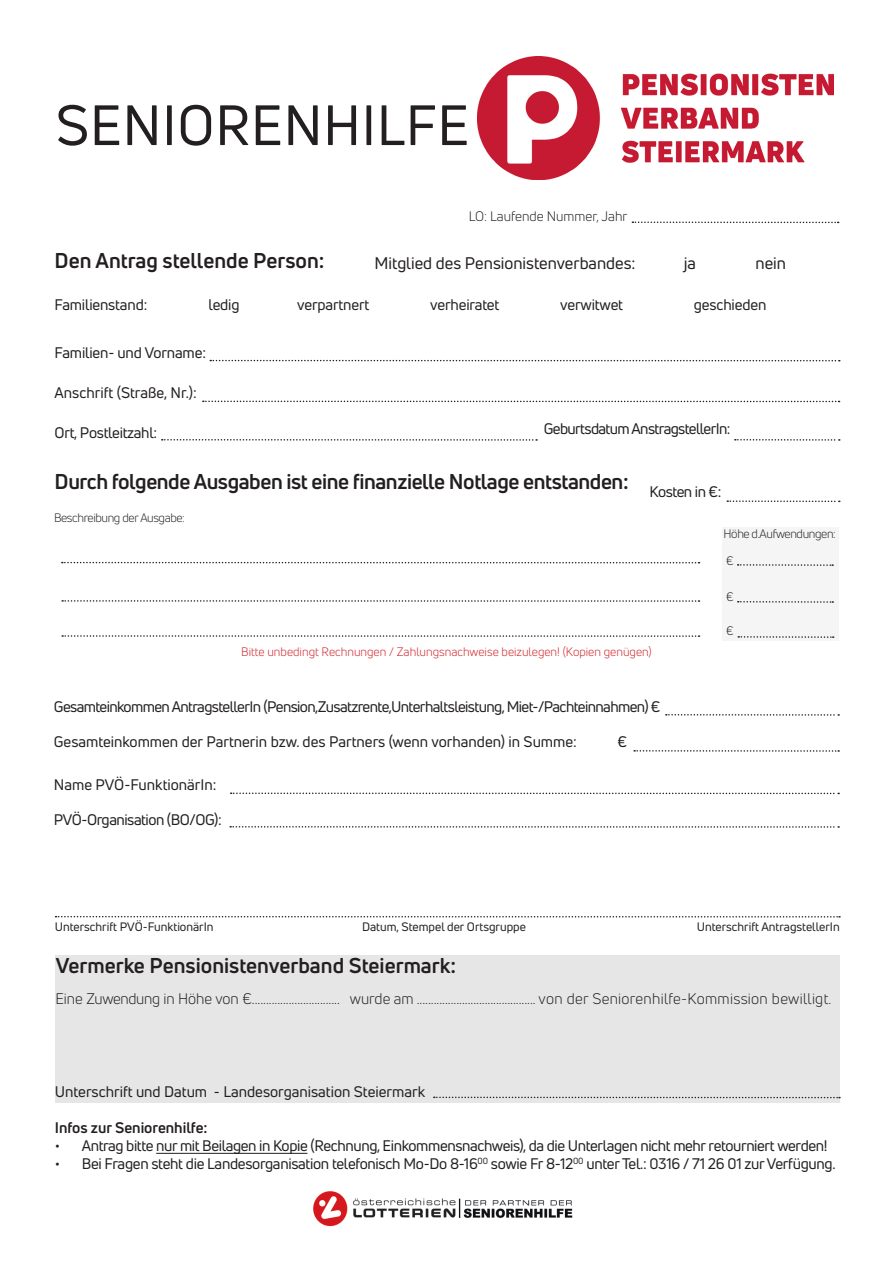
<style>
.page{position:relative;width:893px;height:1263px;background:#fff}
.page>*{position:absolute;margin:0;border:0;box-sizing:border-box;transform-origin:0 0}
.t1{font:55.5px "Uni Neue";letter-spacing:.01em;color:#231f20}
.t2{font:700 21px "Uni Neue";letter-spacing:-.01em;color:#231f20}
.t3{font:16.5px "Uni Neue";color:#231f20}
.t4{font:15px "Uni Neue";letter-spacing:-.02em;color:#231f20}
.t5{font:15px "Uni Neue";color:#231f20}
.t6{font:15px "Uni Neue";letter-spacing:.02em;color:#231f20}
.t7{font:15px "Uni Neue";letter-spacing:-.04em;color:#231f20}
.t8{font:700 15px "Uni Neue";color:#231f20}
.t9{font:13.5px "Uni Neue";color:#231f20}
.t10{font:12px "Uni Neue";color:#231f20}
.t11{font:12px "Uni Neue";color:#d1232a}
.t12{font:12px "Uni Neue";letter-spacing:-.03em;color:#231f20}
</style>
<div class="page">
<img style="left:313px;top:1191px;width:260px;height:36px">
<svg style="left:62px;top:562px;width:637px;height:1px"></svg>
<svg style="left:62px;top:600px;width:637px;height:2px"></svg>
<svg style="left:62px;top:635px;width:637px;height:2px"></svg>
<img style="left:477px;top:57px;width:356px;height:122px">
<svg style="left:210px;top:360px;width:630px;height:1px"></svg>
<svg style="left:162px;top:439px;width:375px;height:2px"></svg>
<svg style="left:56px;top:916px;width:784px;height:1px"></svg>
<div style="left:55px;top:955px;width:785px;height:148px;background:#e6e6e6"></div>
<svg style="left:434px;top:1096px;width:406px;height:2px"></svg>
<hr style="left:156px;top:1153px;width:151px;height:1px;background:#231f20">
<svg style="left:735px;top:439px;width:105px;height:2px"></svg>
<svg style="left:203px;top:401px;width:637px;height:1px"></svg>
<svg style="left:632px;top:221px;width:207px;height:2px"></svg>
<div style="left:722px;top:527px;width:116px;height:114px;background:#f5f5f5"></div>
<svg style="left:738px;top:564px;width:95px;height:2px"></svg>
<svg style="left:738px;top:601px;width:95px;height:2px"></svg>
<svg style="left:738px;top:636px;width:96px;height:2px"></svg>
<svg style="left:666px;top:714px;width:173px;height:2px"></svg>
<svg style="left:634px;top:750px;width:205px;height:2px"></svg>
<svg style="left:231px;top:792px;width:608px;height:2px"></svg>
<svg style="left:230px;top:826px;width:609px;height:2px"></svg>
<svg style="left:727px;top:500px;width:113px;height:2px"></svg>
<p class="t1" style="left:56px;top:91px;width:415px">SENIORENHILFE</p>
<p class="t9" style="left:469px;top:208px;width:160px">LO: Laufende Nummer, Jahr</p>
<p class="t2" style="left:55px;top:247px;width:271px">Den Antrag stellende Person:</p>
<p class="t3" style="left:374px;top:253px;width:263px">Mitglied des Pensionistenverbandes:</p>
<p class="t3" style="left:684px;top:253px;width:14px">ja</p>
<p class="t3" style="left:755px;top:253px;width:32px">nein</p>
<p class="t4" style="left:55px;top:296px;width:94px">Familienstand:</p>
<p class="t4" style="left:208px;top:296px;width:33px">ledig</p>
<p class="t4" style="left:297px;top:296px;width:74px">verpartnert</p>
<p class="t4" style="left:430px;top:296px;width:71px">verheiratet</p>
<p class="t4" style="left:560px;top:296px;width:64px">verwitwet</p>
<p class="t4" style="left:694px;top:296px;width:74px">geschieden</p>
<p class="t4" style="left:55px;top:344px;width:153px">Familien- und Vorname:</p>
<p class="t5" style="left:55px;top:383px;width:144px">Anschrift (Straße, Nr.):</p>
<p class="t4" style="left:55px;top:423px;width:104px">Ort, Postleitzahl:</p>
<p class="t7" style="left:544px;top:419px;width:188px">Geburtsdatum AnstragstellerIn:</p>
<p class="t2" style="left:55px;top:468px;width:575px">Durch folgende Ausgaben ist eine finanzielle Notlage entstanden:</p>
<p class="t12" style="left:54px;top:511px;width:132px">Beschreibung der Ausgabe:</p>
<p class="t4" style="left:650px;top:483px;width:73px">Kosten in €:</p>
<p class="t12" style="left:723px;top:526px;width:114px">Höhe d.Aufwendungen:</p>
<p class="t12" style="left:726px;top:553px;width:9px">€</p>
<p class="t12" style="left:726px;top:590px;width:9px">€</p>
<p class="t12" style="left:726px;top:624px;width:9px">€</p>
<p class="t11" style="left:241px;top:645px;width:412px">Bitte unbedingt Rechnungen / Zahlungsnachweise beizulegen! (Kopien genügen)</p>
<p class="t7" style="left:54px;top:697px;width:608px">Gesamteinkommen AntragstellerIn (Pension,Zusatzrente,Unterhaltsleistung, Miet-/Pachteinnahmen) €</p>
<p class="t5" style="left:54px;top:732px;width:524px">Gesamteinkommen der Partnerin bzw. des Partners (wenn vorhanden) in Summe:</p>
<p class="t4" style="left:617px;top:732px;width:11px">€</p>
<p class="t5" style="left:54px;top:775px;width:164px">Name PVÖ-FunktionärIn:</p>
<p class="t4" style="left:54px;top:810px;width:169px">PVÖ-Organisation (BO/OG):</p>
<p class="t10" style="left:55px;top:919px;width:160px">Unterschrift PVÖ-FunktionärIn</p>
<p class="t10" style="left:362px;top:919px;width:165px">Datum, Stempel der Ortsgruppe</p>
<p class="t10" style="left:697px;top:919px;width:144px">Unterschrift AntragstellerIn</p>
<p class="t2" style="left:56px;top:953px;width:402px">Vermerke Pensionistenverband Steiermark:</p>
<p class="t6" style="left:55px;top:989px;width:777px">Eine Zuwendung in Höhe von €............................... wurde am .......................................... von der Seniorenhilfe-Kommission bewilligt.</p>
<p class="t5" style="left:55px;top:1082px;width:372px">Unterschrift und Datum - Landesorganisation Steiermark</p>
<p class="t8" style="left:55px;top:1119px;width:154px">Infos zur Seniorenhilfe:</p>
<p class="t4" style="left:55px;top:1137px;width:774px">• Antrag bitte nur mit Beilagen in Kopie (Rechnung, Einkommensnachweis), da die Unterlagen nicht mehr retourniert werden!</p>
<p class="t4" style="left:55px;top:1155px;width:782px">• Bei Fragen steht die Landesorganisation telefonisch Mo-Do 8-16<sup>00</sup> sowie Fr 8-12<sup>00</sup> unter Tel.: 0316 / 71 26 01 zur Verfügung.</p>
</div>
